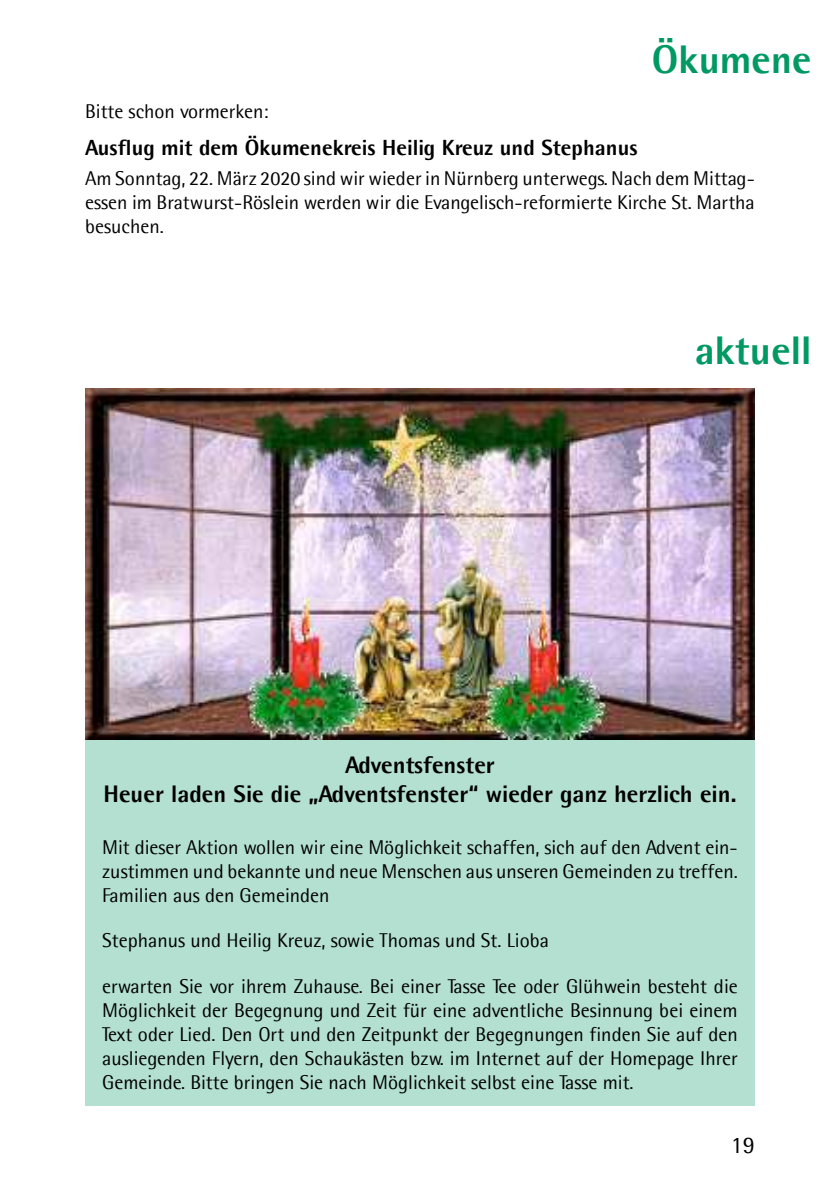
<style>
.page{position:relative;width:840px;height:1191px;background:#fff}
.page>*{position:absolute;margin:0;border:0;box-sizing:border-box;transform-origin:0 0}
.t1{font:700 40px "Agfa Rotis Semisans Ex";color:#009964}
.t2{font:700 24px/28.8px "Agfa Rotis Semisans Ex";color:#000;text-align:center}
.t3{font:24px "Agfa Rotis Semisans";color:#000}
.t4{font:700 22px "Agfa Rotis Semisans Ex";color:#000}
.t5{font:20px/24px "Agfa Rotis Semisans";color:#000;text-align:justify}
</style>
<div class="page">
<div style="left:85px;top:740px;width:669px;height:366px;background:#b3e0d0"></div>
<img style="left:85px;top:388px;width:669px;height:352px">
<h1 class="t1" style="left:651px;top:35px;width:161px">Ökumene</h1>
<p class="t5" style="left:85px;top:99px;width:185px">Bitte schon vormerken:</p>
<p class="t4" style="left:85px;top:134px;width:554px">Ausflug mit dem Ökumenekreis Heilig Kreuz und Stephanus</p>
<p class="t5" style="left:85px;top:166px;width:670px">Am Sonntag, 22. März 2020 sind wir wieder in Nürnberg unterwegs. Nach dem Mittag&shy;essen im Bratwurst-Röslein werden wir die Evangelisch-reformierte Kirche St. Martha besuchen.</p>
<h1 class="t1" style="left:694px;top:326px;width:118px">aktuell</h1>
<p class="t2" style="left:103px;top:751px;width:634px">Adventsfenster<br>Heuer laden Sie die „Adventsfenster“ wieder ganz herzlich ein.</p>
<p class="t5" style="left:102px;top:834px;width:636px">Mit dieser Aktion wollen wir eine Möglichkeit schaffen, sich auf den Advent ein&shy;zustimmen und bekannte und neue Menschen aus unseren Gemeinden zu treffen.<br>Familien aus den Gemeinden</p>
<p class="t5" style="left:102px;top:928px;width:448px">Stephanus und Heilig Kreuz, sowie Thomas und St. Lioba</p>
<p class="t5" style="left:102px;top:973px;width:636px">erwarten Sie vor ihrem Zuhause. Bei einer Tasse Tee oder Glühwein besteht die Möglichkeit der Begegnung und Zeit für eine adventliche Besinnung bei einem Text oder Lied. Den Ort und den Zeitpunkt der Begegnungen finden Sie auf den ausliegenden Flyern, den Schaukästen bzw. im Internet auf der Homepage Ihrer Gemeinde. Bitte bringen Sie nach Möglichkeit selbst eine Tasse mit.</p>
<p class="t3" style="left:730px;top:1130px;width:26px">19</p>
</div>
